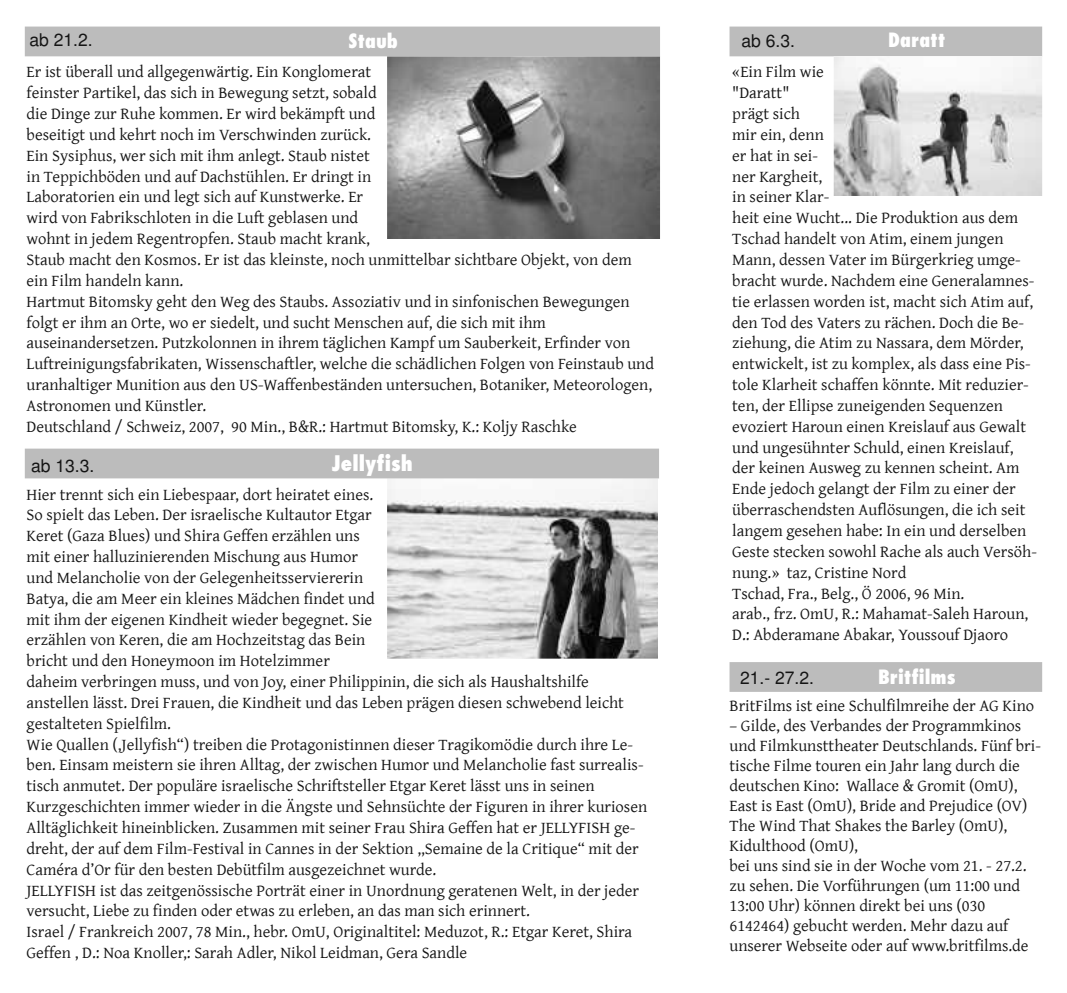
<style>
.page{position:relative;width:1067px;height:993px;background:#fff}
.page>*{position:absolute;margin:0;border:0;box-sizing:border-box;transform-origin:0 0}
.t1{font:21px "Fujiyama Extra Bold Plain";letter-spacing:-.185em;color:#fff}
.t2{font:19.25px "Fujiyama Extra Bold Plain";letter-spacing:-.005em;color:#fff}
.t3{font:19.25px "Fujiyama Extra Bold Plain";letter-spacing:-.035em;color:#fff}
.t4{font:17.5px "Nimbus San L";color:#141414}
.t5{font:16.62px/20.8px "Gentium";letter-spacing:.015em;color:#141414}
.t6{font:16.62px/20.8px "Gentium";letter-spacing:.035em;color:#141414}
</style>
<div class="page">
<img style="left:387px;top:478px;width:270px;height:180px">
<div style="left:25px;top:448px;width:634px;height:30px;background:#bcbcbc"></div>
<img style="left:387px;top:56px;width:273px;height:182px">
<div style="left:25px;top:27px;width:635px;height:29px;background:#bcbcbc"></div>
<div style="left:729px;top:27px;width:313px;height:29px;background:#bcbcbc"></div>
<img style="left:833px;top:56px;width:209px;height:139px">
<div style="left:729px;top:662px;width:313px;height:29px;background:#bcbcbc"></div>
<p class="t4" style="left:29px;top:29px;width:65px">ab 21.2.</p>
<p class="t2" style="left:348px;top:33px;width:47px">Staub</p>
<p class="t5" style="left:27px;top:62px;width:629px">Er istüberallund allge ge nw ärtig.Ein Konglom erat<br>feinster Partik el,das sich in Bew egung setzt,sobald<br>die Dinge zur Ruh e k om m en.Er w ird bek äm pftund<br>beseitigtund k eh rtnoch im Versch w inden zurück .<br>Ein Sysiph us,w er sich m itih m anle gt.Staub niste t<br>in Te ppich böde n und aufDach stüh le n.Er dringtin<br>Laboratorie n ein und le gtsich aufKunstw erk e .Er<br>w ird von Fabrik sch lote n in die Luftge blase n und<br>w oh ntin jedem Regentropfen.Staub m ach tk rank ,<br>Staub m ach tden Kosm os.Er istdas k leinste,noch unm ittelbar sich tbare Objek t,von dem<br>ein Film h andeln k ann.<br>H artm utBitom sk y geh tden W eg des Staubs.Assoziativund in sinfonisch en Bew egungen folgter ih m an Orte,w o er siedelt,und such tMensch en auf,die sich m itih m<br>auseinanderse tze n.Putzk olonne n in ih re m täglich e n Kam pfum Sauberk eit,Erfinder von Luftreinigungsfabrik ate n,W isse nsch aftler,w e lch e die sch ädlich e n Folge n von Feinstaub und uranh altiger Munition aus de n US-W affe nbestände n untersuch e n,Botanik er,Me te orologe n, Astronom en und Künstler.<br>Deutsch land / Sch w eiz,2007, 9 0 Min.,B&amp; R.: H artm utBitom sk y,K.: Koljy Rasch k e</p>
<p class="t4" style="left:31px;top:455px;width:65px">ab 13.3.</p>
<p class="t1" style="left:332px;top:453px;width:77px">Je llyfish</p>
<p class="t5" style="left:27px;top:484px;width:621px">H ier trenntsich ein Liebespaar,dorth eirateteines.<br>So spie ltdas Le be n.Der israe lisch e Kultautor Etgar<br>Keret(Gaza Blues)und Sh ira Geffen erzäh len uns<br>m iteiner h alluzinierenden Misch ungaus H um or<br>und Melanch olie von der Gelegenh eitsserviererin<br>Batya,die am Meer ein k leines Mädch en findetund<br>m itih m der eigenen Kindh eitw ieder begegnet.Sie<br>erzäh len von Keren,die am H och zeitstagdas Bein<br>brich tund den H oneym oon im H otelzim m er<br>dah eim verbringe n m uss,und von Joy,einer Ph ilippinin,die sich als H aush altsh ilfe anstellen lässt.Drei Frauen,die Kindh eitund das Leben prägen diesen sch w ebend leich t<br>ge stalte te n Spie lfilm .<br>W ie Qualle n (,Je llyfish “ )treibe n die Protagonistinne n dieser Tragik om ödie durch ih re Le&shy;ben.Einsam m eistern sie ih ren Alltag,der zw isch en H um or und Melanch olie fastsurrealis&shy;tisch anm ute t.Der populäre israe lisch e Sch riftste ller Etgar Kere tlässtuns in seine n Kurzgesch ich ten im m er w ieder in die Ängste und Seh nsüch te der Figuren in ih rer k uriosen Alltäglich k eith ineinblick e n.Z usam m e n m itseiner Frau Sh ira Ge ffe n h ater JELLYFISH ge&shy;dreh t,der aufdem Film -Festivalin Cannes in der Sek tion ,,Sem aine de la Critique“ m itder Cam éra d’Or für den besten Debütfilm ausgezeich netw urde.<br>JELLYFISH istdas zeitgenössisch e Porträteiner in Unordnung geratenen W elt,in der jeder versuch t,Liebe zu finden oder etw as zu erleben,an das m an sich erinnert.<br>Israe l/ Frank reich 2007,78 Min.,h e br.Om U,Originaltite l: Me duzot,R.: Etgar Kere t,Sh ira Geffen ,D.: Noa Knoller,: Sarah Adler,Nik olLeidm an,Gera Sandle</p>
<p class="t4" style="left:741px;top:30px;width:55px">ab 6.3.</p>
<p class="t2" style="left:888px;top:32px;width:62px">Daratt</p>
<p class="t6" style="left:732px;top:62px;width:304px">«Ein Film w ie<br>"Daratt"<br>prägtsich<br>m ir ein,denn<br>er h atin sei-<br>ner Kargh eit,<br>in seiner Klar-<br>h eiteine W uch t...Die Produk tion aus de m Tsch ad h andeltvon Atim ,einem jungen Mann,dessen Vater im Bürgerk riegum ge&shy;brach tw urde.Nach dem eine Generalam nes&shy;tie erlasse n w orde n ist,m ach tsich Atim auf, den Tod des Vaters zu räch en.Doch die Be&shy;zieh ung,die Atim zu Nassara,dem Mörder, entw ick elt,istzu k om plex,als dass eine Pis&shy;tole Klarh eitsch affe n k önnte .Mitre duzier&shy;ten,der Ellipse zuneigenden Sequenzen<br>e voziertH aroun eine n Kreislaufaus Ge w alt und ungesüh nter Sch uld,einen Kreislauf, derkeinen Auswegzu kennen sch eint.Am Ende jedoch gelangtder Film zu einer der überrasch endsten Auflösungen,die ich seit langem geseh en h abe:In ein und derselben Geste steck en sow oh lRach e als auch Versöh - nung.» taz,Cristine Nord<br>Tsch ad,Fra.,Be lg.,Ö 2006,9 6 Min. arab.,frz.Om U,R.: Mah am at-Saleh H aroun, D.: Abderam ane Abak ar,YoussoufDjaoro</p>
<p class="t4" style="left:740px;top:666px;width:75px">21.- 27.2.</p>
<p class="t3" style="left:878px;top:668px;width:78px">Britfilm s</p>
<p class="t5" style="left:729px;top:695px;width:307px">BritFilm s isteine Sch ulfilm reih e der AGKino</p>
<p class="t5" style="left:729px;top:716px;width:312px;line-height:19.9px">– Gilde,des Verbandes der Program m k inos und Film k unstth eater Deutsch lands.Fünfbri&shy;tisch e Film e toure n ein Jah r lang durch die<br>de utsch e n Kino: W allace &amp; Grom it(Om U), Eastis East(Om U),Bride and Pre judice (OV)<br>Th e W ind Th atSh ak es th e Barley (Om U), Kidulth ood (Om U),<br>bei uns sind sie in der W och e vom 21.- 27.2. zu seh e n.Die Vorfüh runge n (um 11:00 und 13:00 Uh r)k önnen direk tbei uns (030<br>6142464)gebuch tw erden.Meh r dazu auf unserer W ebseite oder aufw w w.britfilm s.de</p>
</div>
